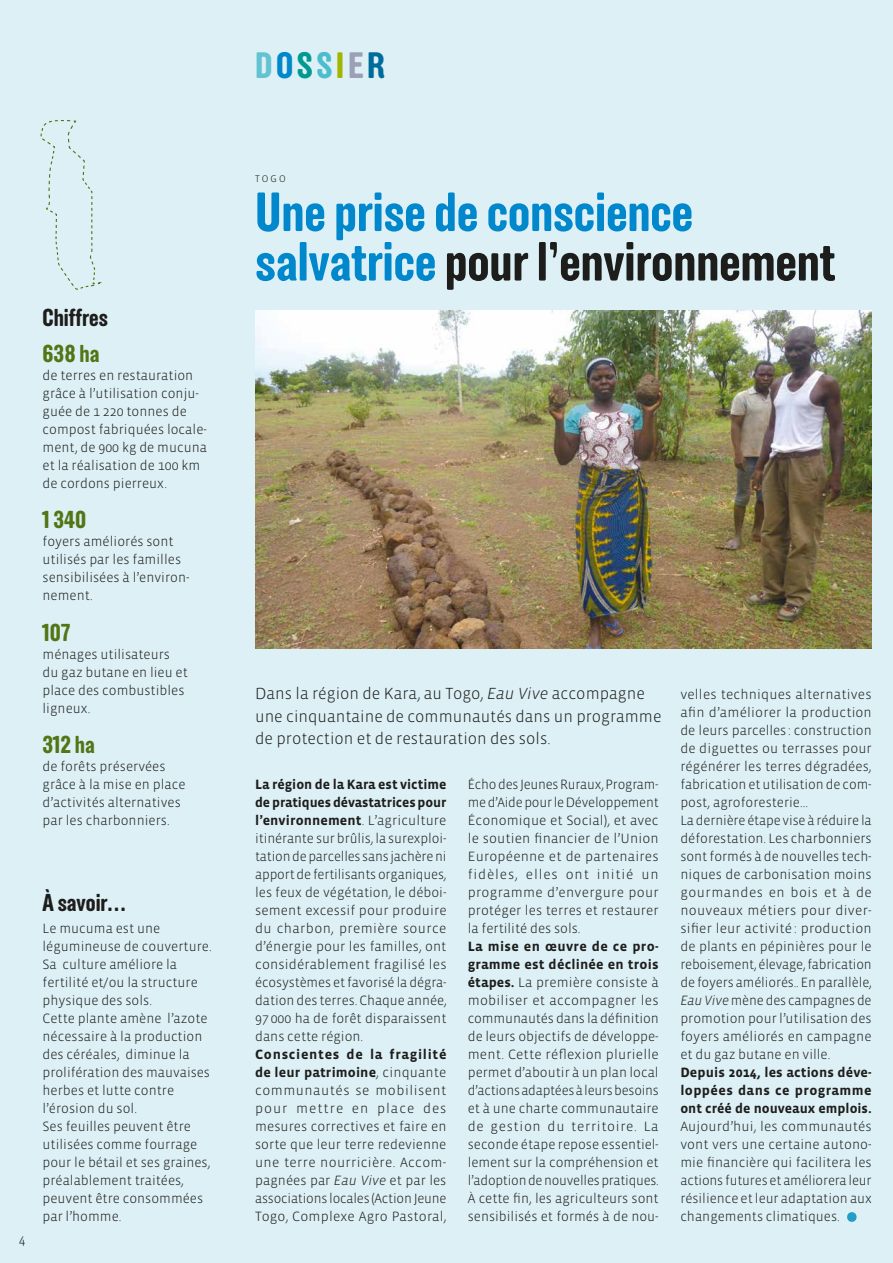
<style>
.page{position:relative;width:893px;height:1263px;background:#ddf0f5}
.page>*{position:absolute;margin:0;border:0;box-sizing:border-box;transform-origin:0 0}
.t1{font:700 condensed 54px/49.5px "Stanley";color:#0087cc}
.t2{font:300 52.5px "Vista Sans";color:#229ec9}
.t3{font:700 condensed 36px "Stanley";letter-spacing:.1em;color:#63c3d1}
.t4{font:700 condensed 24px "Stanley";color:#527516}
.t5{font:700 condensed 24px "Stanley";color:#1d1d1b}
.t6{font:300 16.5px/22.5px "Vista Sans";color:#1d1d1b}
.t7{font:300 13.8px/18px "Vista Sans";color:#1d1d1b}
.t8{font:700 13.8px/18px "Vista Sans";letter-spacing:.01em;color:#1d1d1b;text-align:justify}
.t9{font:300 9.9px "Vista Sans";color:#1d1d1b}
.s1{color:#0087cc}
.s2{color:#009a93}
.s3{color:#4bbdcf}
.s4{color:#a4b500}
.s5{color:#9ca0b6}
.s6{color:#006c9b}
.s7{color:#1d1d1b}
.s8{font-style:italic}
.s9{font-weight:700}
</style>
<div class="page">
<img style="left:255px;top:310px;width:617px;height:338px">
<svg style="left:41px;top:120px;width:61px;height:170px"></svg>
<h3 class="t5" style="left:43px;top:303px;width:67px">Chiffres</h3>
<h3 class="t4" style="left:43px;top:339px;width:58px">638 ha</h3>
<p class="t7" style="left:43px;top:366px;width:166px">de terres en restauration grâce à l’utilisation conju&shy;guée de 1 220 tonnes de compost fabriquées locale&shy;ment, de 900 kg de mucuna et la réalisation de 100 km de cordons pierreux.</p>
<h3 class="t4" style="left:43px;top:506px;width:45px">1 340</h3>
<p class="t7" style="left:43px;top:533px;width:148px">foyers améliorés sont utilisés par les familles sensibilisées à l’environ&shy;nement.</p>
<h3 class="t4" style="left:43px;top:618px;width:29px">107</h3>
<p class="t7" style="left:43px;top:645px;width:147px">ménages utilisateurs du gaz butane en lieu et place des combustibles ligneux.</p>
<h3 class="t4" style="left:43px;top:731px;width:54px">312 ha</h3>
<p class="t7" style="left:43px;top:758px;width:145px">de forêts préservées grâce à la mise en place d’activités alternatives par les charbonniers.</p>
<p class="t7" style="left:19px;top:1230px;width:8px">4</p>
<h3 class="t5" style="left:43px;top:888px;width:85px">À savoir…</h3>
<p class="t7" style="left:43px;top:920px;width:171px">Le mucuma est une légumineuse de couverture.<br>Sa culture améliore la fertilité et/ou la structure physique des sols.<br>Cette plante amène l’azote nécessaire à la production des céréales, diminue la prolifération des mauvaises herbes et lutte contre l’érosion du sol.<br>Ses feuilles peuvent être utilisées comme fourrage pour le bétail et ses graines, préalablement traitées, peuvent être consommées par l’homme.</p>
<h3 class="t3" style="left:255px;top:45px;width:132px">D<span class="s1">O</span><span class="s2">S</span><span class="s3">S</span><span class="s4">I</span><span class="s5">E</span><span class="s6">R</span></h3>
<p class="t9" style="left:255px;top:173px;width:32px">TOGO</p>
<h1 class="t1" style="left:255px;top:189px;width:582px">Une prise de conscience salvatrice <span class="s7">pour l’environnement</span></h1>
<p class="t6" style="left:255px;top:683px;width:408px">Dans la région de Kara, au Togo, <span class="s8">Eau Vive</span> accompagne une cinquantaine de communautés dans un programme de protection et de restauration des sols.</p>
<p class="t7" style="left:255px;top:776px;width:193px;text-align:justify"><span class="s9">La région de la Kara est victime de pratiques dévastatrices pour l’environnement</span>. L’agriculture itinérante sur brûlis, la surexploi&shy;tation de parcelles sans jachère ni apport de fertilisants organiques, les feux de végétation, le déboi&shy;sement excessif pour produire du charbon, première source d’énergie pour les familles, ont considérablement fragilisé les écosystèmes et favorisé la dégra&shy;dation des terres. Chaque année, 97 000 ha de forêt disparaissent dans cette région.</p>
<p class="t7" style="left:255px;top:1046px;width:193px;text-align:justify"><span class="s9">Conscientes de la fragilité de leur patrimoine</span>, cinquante communautés se mobilisent pour mettre en place des mesures correctives et faire en sorte que leur terre redevienne une terre nourricière. Accom&shy;pagnées par <span class="s8">Eau Vive</span> et par les associations locales (Action Jeune Togo, Complexe Agro Pastoral,</p>
<p class="t7" style="left:468px;top:776px;width:193px;text-align:justify">Écho des Jeunes Ruraux, Program&shy;me d’Aide pour le Développement Économique et Social), et avec le soutien financier de l’Union Européenne et de partenaires fidèles, elles ont initié un programme d’envergure pour protéger les terres et restaurer la fertilité des sols.</p>
<p class="t7" style="left:468px;top:938px;width:193px;text-align:justify"><span class="s9">La mise en œuvre de ce pro&shy;gramme est déclinée en trois étapes.</span> La première consiste à mobiliser et accompagner les communautés dans la définition de leurs objectifs de développe&shy;ment. Cette réflexion plurielle permet d’aboutir à un plan local d’actions adaptées à leurs besoins et à une charte communautaire de gestion du territoire. La seconde étape repose essentiel&shy;lement sur la compréhension et l’adoption de nouvelles pratiques.<br>À cette fin, les agriculteurs sont sensibilisés et formés à de nou-</p>
<p class="t7" style="left:680px;top:686px;width:193px">velles techniques alternatives afin d’améliorer la production de leurs parcelles : construction de diguettes ou terrasses pour régénérer les terres dégradées, fabrication et utilisation de com&shy;post, agroforesterie...<br>La dernière étape vise à réduire la déforestation. Les charbonniers sont formés à de nouvelles tech&shy;niques de carbonisation moins gourmandes en bois et à de nouveaux métiers pour diver&shy;sifier leur activité : production de plants en pépinières pour le reboisement, élevage, fabrication de foyers améliorés.. En parallèle,<br><span class="s8">Eau Vive</span> mène des campagnes de promotion pour l’utilisation des foyers améliorés en campagne et du gaz butane en ville.</p>
<p class="t8" style="left:680px;top:1064px;width:193px">Depuis 2014, les actions déve&shy;loppées dans ce programme ont créé de nouveaux emplois.</p>
<p class="t7" style="left:680px;top:1118px;width:193px;text-align:justify">Aujourd’hui, les communautés vont vers une certaine autono&shy;mie financière qui facilitera les actions futures et améliorera leur résilience et leur adaptation aux changements climatiques.</p>
<h2 class="t2" style="left:843px;top:1187px;width:20px">•</h2>
</div>
